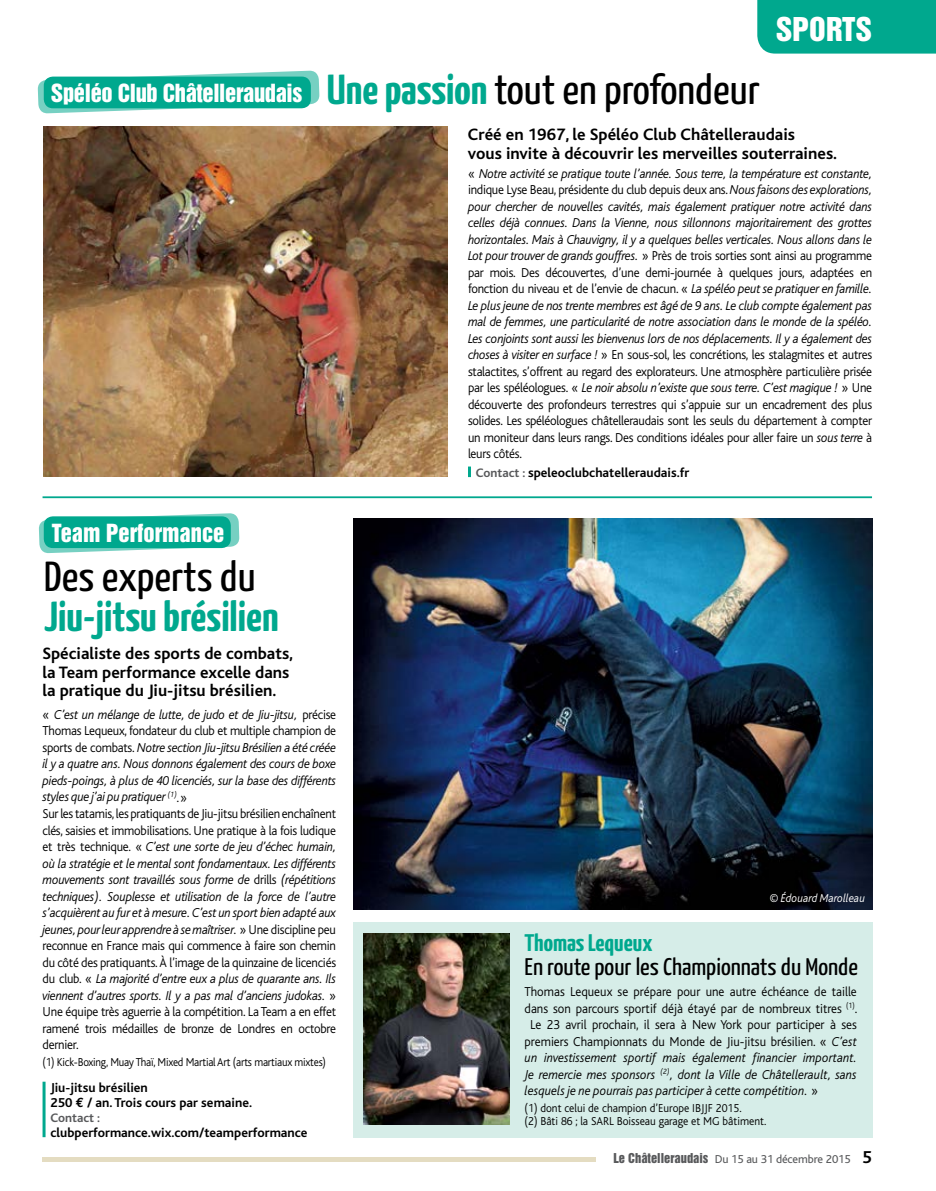
<style>
.page{position:relative;width:936px;height:1191px;background:#fff}
.page>*{position:absolute;margin:0;border:0;box-sizing:border-box;transform-origin:0 0}
.t1{font:700 42px "Yanone Kaffeesatz";color:#00a88e;scale:1.1 1}
.t2{font:42px "Yanone Kaffeesatz";color:#000;scale:1.1 1}
.t3{font:30px "Helvetica Inserat";color:#fff}
.t4{font:24px "Yanone Kaffeesatz";color:#000;scale:1.1 1}
.t5{font:700 24px "Yanone Kaffeesatz";color:#00a88e;scale:1.1 1}
.t6{font:22.8px "Helvetica Inserat";letter-spacing:-.015em;color:#fff}
.t7{font:700 17.25px/18.8px "Bliss";color:#000}
.t8{font:italic 300 13.5px/16.5px "Bliss";letter-spacing:-.02em;color:#000;text-align:justify;scale:.95 1}
.t9{font:300 13.5px "Bliss";color:#000;scale:.95 1}
.t10{font:italic 300 13.5px "Bliss";color:#000;scale:.95 1}
.t11{font:700 13.5px/15px "Bliss";color:#000}
.t12{font:700 12.9px "Bliss";color:#58595b}
.t13{font:300 12px/13.5px "Bliss";color:#000;scale:.95 1}
.t14{font:300 12px "Bliss";letter-spacing:-.02em;color:#000;scale:.92 1}
.t15{font:12px "Bliss";letter-spacing:-.01em;color:#58595b}
.t16{font:italic 300 12px "Bliss";color:#fff;scale:.95 1}
.s1{font-family:"Yanone Kaffeesatz";font-weight:700;font-size:42px;color:#00a88e}
.s2{font-family:"Yanone Kaffeesatz";font-size:42px;color:#000}
.s3{font-style:normal}
.s4{font-family:"Euro Mono"}
.s5{font-size:12.9px;color:#58595b}
.s6{font-style:italic}
.s7{font-family:"Helvetica Inserat";font-size:12.45px}
.s8{font-weight:700;font-size:18px;color:#000}
</style>
<div class="page">
<img style="left:353px;top:518px;width:519px;height:391px">
<div style="left:757px;top:0;width:178px;height:54px;background:#00a88e"></div>
<hr style="left:43px;top:1157px;width:552px;height:4px;background:#e4dcc1">
<hr style="left:43px;top:496px;width:829px;height:2px;background:#00a88e">
<svg style="left:38px;top:70px;width:281px;height:44px"></svg>
<div style="left:44px;top:77px;width:267px;height:31px;background:#00a88e;border-radius:9px"></div>
<svg style="left:39px;top:513px;width:200px;height:40px"></svg>
<div style="left:44px;top:516px;width:187px;height:32px;background:#00a88e;border-radius:9px"></div>
<img style="left:44px;top:127px;width:404px;height:349px">
<div style="left:353px;top:922px;width:519px;height:215px;background:#d6ede8"></div>
<img style="left:363px;top:933px;width:147px;height:192px">
<hr style="left:43px;top:1081px;width:3px;height:56px;background:#00a88e">
<svg style="left:468px;top:466px;width:3px;height:11px"></svg>
<h3 class="t6" style="left:51px;top:80px;width:710px">Spéléo Club Châtelleraudais <span class="s1">Une passion</span> <span class="s2">tout en profondeur</span></h3>
<h2 class="t3" style="left:775px;top:11px;width:17px">SPORTS</h2>
<p class="t7" style="left:468px;top:125px;width:370px">Créé en 1967, le Spéléo Club Châtelleraudais<br>vous invite à découvrir les merveilles souterraines.</p>
<p class="t8" style="left:468px;top:165px;width:427px"><span class="s3">«</span> Notre activité se pratique toute l’année. Sous terre, la température est constante, <span class="s3">indique Lyse Beau, présidente du club depuis deux ans.</span> Nous faisons des explorations, pour chercher de nouvelles cavités, mais également pratiquer notre activité dans celles déjà connues. Dans la Vienne, nous sillonnons majoritairement des grottes horizontales. Mais à Chauvigny, il y a quelques belles verticales. Nous allons dans le Lot pour trouver de grands gouffres. <span class="s3">» Près de trois sorties sont ainsi au programme par mois. Des découvertes, d’une demi-journée à quelques jours, adaptées en fonction du niveau et de l’envie de chacun. «</span> La spéléo peut se pratiquer en famille.<br>Le plus jeune de nos trente membres est âgé de 9 ans. Le club compte également pas mal de femmes, une particularité de notre association dans le monde de la spéléo.<br>Les conjoints sont aussi les bienvenus lors de nos déplacements. Il y a également des choses à visiter en surface ! <span class="s3">» En sous-sol, les concrétions, les stalagmites et autres stalactites, s’offrent au regard des explorateurs. Une atmosphère particulière prisée par les spéléologues. «</span> Le noir absolu n’existe que sous terre. C’est magique ! <span class="s3">» Une découverte des profondeurs terrestres qui s’appuie sur un encadrement des plus solides. Les spéléologues châtelleraudais sont les seuls du département à compter un moniteur dans leurs rangs. Des conditions idéales pour aller faire un</span> sous terre <span class="s3">à leurs côtés.</span></p>
<h3 class="t6" style="left:52px;top:519px;width:174px">Team Performance</h3>
<h1 class="t2" style="left:44px;top:550px;width:194px">Des experts du</h1>
<h1 class="t1" style="left:44px;top:591px;width:215px">Jiu-jitsu brésilien</h1>
<p class="t7" style="left:43px;top:644px;width:252px">Spécialiste des sports de combats, la Team performance excelle dans la pratique du Jiu-jitsu brésilien.</p>
<p class="t8" style="left:43px;top:706px;width:311px;text-align:left"><span class="s3">«</span> C’est un mélange de lutte, de judo et de Jiu-jitsu, <span class="s3">précise Thomas Lequeux, fondateur du club et multiple champion de sports de combats.</span> Notre section Jiu-jitsu Brésilien a été créée il y a quatre ans. Nous donnons également des cours de boxe pieds-poings, à plus de 40 licenciés, sur la base des différents styles que j’ai pu pratiquer <sup>(1)</sup>.<span class="s3">»<br>Sur les tatamis, les pratiquants de Jiu-jitsu brésilien enchaînent clés, saisies et immobilisations. Une pratique à la fois ludique et très technique. «</span> C’est une sorte de jeu d’échec humain, où la stratégie et le mental sont fondamentaux. Les différents mouvements sont travaillés sous forme de <span class="s3">drills</span> (répétitions techniques). Souplesse et utilisation de la force de l’autre s’acquièrent au fur et à mesure. C’est un sport bien adapté aux jeunes, pour leur apprendre à se maîtriser. <span class="s3">» Une discipline peu reconnue en France mais qui commence à faire son chemin du côté des pratiquants. à l’image de la quinzaine de licenciés du club. «</span> La majorité d’entre eux a plus de quarante ans. Ils viennent d’autres sports. Il y a pas mal d’anciens judokas. <span class="s3">» Une équipe très aguerrie à la compétition. La Team a en effet ramené trois médailles de bronze de Londres en octobre dernier.</span></p>
<p class="t14" style="left:43px;top:1055px;width:309px">(1) Kick-Boxing, Muay Thaï, Mixed Martial Art (arts martiaux mixtes)</p>
<p class="t11" style="left:50px;top:1080px;width:203px">Jiu-jitsu brésilien<br>250 <span class="s4">€</span> / an. Trois cours par semaine.</p>
<p class="t12" style="left:50px;top:1111px;width:51px">Contact :</p>
<p class="t11" style="left:50px;top:1125px;width:259px">clubperformance.wix.com/teamperformance</p>
<p class="t11" style="left:476px;top:465px;width:215px"><span class="s5">Contact :</span> speleoclubchatelleraudais.fr</p>
<p class="t16" style="left:769px;top:892px;width:102px">© Édouard Marolleau</p>
<h3 class="t5" style="left:524px;top:928px;width:118px">Thomas Lequeux</h3>
<h3 class="t4" style="left:524px;top:952px;width:304px">En route pour les Championnats du Monde</h3>
<p class="t9" style="left:524px;top:984px;width:351px">Thomas Lequeux se prépare pour une autre échéance de taille</p>
<p class="t9" style="left:524px;top:1001px;width:351px">dans son parcours sportif déjà étayé par de nombreux titres <sup>(1)</sup>.</p>
<p class="t9" style="left:530px;top:1017px;width:345px">Le 23 avril prochain, il sera à New York pour participer à ses</p>
<p class="t9" style="left:524px;top:1034px;width:351px">premiers Championnats du Monde de Jiu-jitsu brésilien. « <span class="s6">C’est</span></p>
<p class="t10" style="left:524px;top:1050px;width:351px">un investissement sportif mais également financier important.</p>
<p class="t10" style="left:524px;top:1067px;width:351px">Je remercie mes sponsors <sup>(2)</sup>, dont la Ville de Châtellerault, sans</p>
<p class="t10" style="left:524px;top:1083px;width:310px">lesquels je ne pourrais pas participer à cette compétition. <span class="s3">»</span></p>
<p class="t13" style="left:524px;top:1101px;width:256px">(1) dont celui de champion d’Europe IBJJF 2015.<br>(2) Bâti 86 ; la SARL Boisseau garage et MG bâtiment.</p>
<p class="t15" style="left:613px;top:1152px;width:260px"><span class="s7">Le Châtelleraudais</span> Du 15 au 31 décembre 2015 <span class="s8">5</span></p>
</div>
